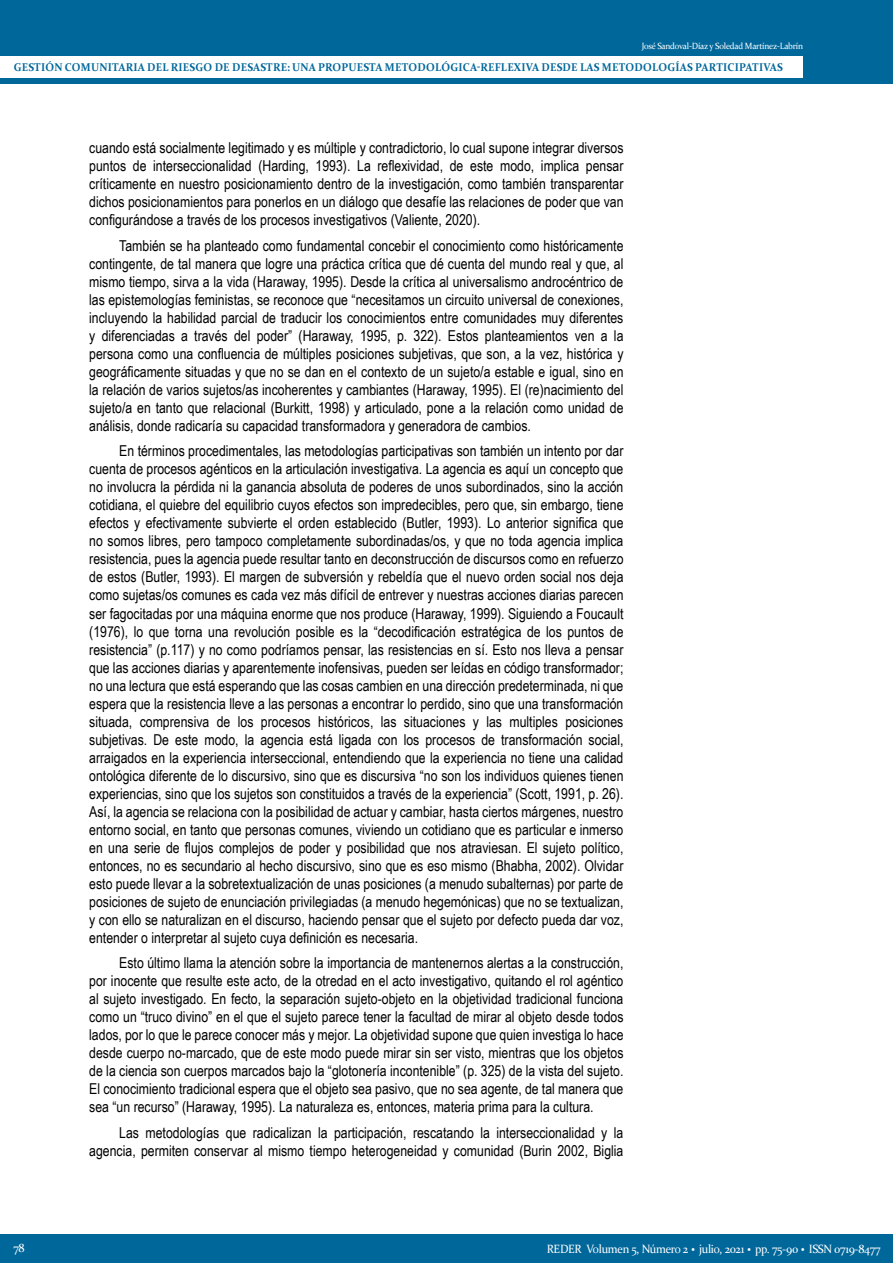
<style>
.page{position:relative;width:893px;height:1263px;background:#fff}
.page>*{position:absolute;margin:0;border:0;box-sizing:border-box;transform-origin:0 0}
.Cuerpo{font:15px/18px "Arial Narrow";color:#000;text-align:justify}
.t1{font:12px "Constantia";letter-spacing:-.025em;color:#fff;scale:.95 1}
.t2{font:700 11.25px "Constantia";letter-spacing:.02em;color:#00679b;scale:.95 1}
.t3{font:9px "Constantia";letter-spacing:-.025em;color:#fff;scale:.95 1}
.s1{font-weight:700;font-size:18px}
</style>
<div class="page">
<div style="left:0;top:0;width:893px;height:84px;background:#00679b"></div>
<div style="left:0;top:56px;width:803px;height:22px;background:#fff"></div>
<div style="left:0;top:1234px;width:893px;height:29px;background:#00679b"></div>
<p class="t3" style="left:642px;top:40px;width:171px">José Sandoval-Díaz y Soledad Martínez-Labrín</p>
<p class="t2" style="left:14px;top:60px;width:811px">GESTIÓN COMUNITARIA DEL RIESGO DE DESASTRE: UNA PROPUESTA METODOLÓGICA-REFLEXIVA DESDE LAS METODOLOGÍAS PARTICIPATIVAS</p>
<p class="Cuerpo" style="left:89px;top:139px;width:536px">cuando está socialmente legitimado y es múltiple y contradictorio, lo cual supone integrar diversos puntos de interseccionalidad (Harding, 1993). La reflexividad, de este modo, implica pensar críticamente en nuestro posicionamiento dentro de la investigación, como también transparentar dichos posicionamientos para ponerlos en un diálogo que desafíe las relaciones de poder que van configurándose a través de los procesos investigativos (Valiente, 2020).</p>
<p class="Cuerpo" style="left:89px;top:236px;width:536px;text-indent:30px">También se ha planteado como fundamental concebir el conocimiento como históricamente contingente, de tal manera que logre una práctica crítica que dé cuenta del mundo real y que, al mismo tiempo, sirva a la vida (Haraway, 1995). Desde la crítica al universalismo androcéntrico de las epistemologías feministas, se reconoce que “necesitamos un circuito universal de conexiones, incluyendo la habilidad parcial de traducir los conocimientos entre comunidades muy diferentes y diferenciadas a través del poder” (Haraway, 1995, p. 322). Estos planteamientos ven a la persona como una confluencia de múltiples posiciones subjetivas, que son, a la vez, histórica y geográficamente situadas y que no se dan en el contexto de un sujeto/a estable e igual, sino en la relación de varios sujetos/as incoherentes y cambiantes (Haraway, 1995). El (re)nacimiento del sujeto/a en tanto que relacional (Burkitt, 1998) y articulado, pone a la relación como unidad de análisis, donde radicaría su capacidad transformadora y generadora de cambios.</p>
<p class="Cuerpo" style="left:89px;top:442px;width:536px;text-indent:30px">En términos procedimentales, las metodologías participativas son también un intento por dar cuenta de procesos agénticos en la articulación investigativa. La agencia es aquí un concepto que no involucra la pérdida ni la ganancia absoluta de poderes de unos subordinados, sino la acción cotidiana, el quiebre del equilibrio cuyos efectos son impredecibles, pero que, sin embargo, tiene efectos y efectivamente subvierte el orden establecido (Butler, 1993). Lo anterior significa que no somos libres, pero tampoco completamente subordinadas/os, y que no toda agencia implica resistencia, pues la agencia puede resultar tanto en deconstrucción de discursos como en refuerzo de estos (Butler, 1993). El margen de subversión y rebeldía que el nuevo orden social nos deja como sujetas/os comunes es cada vez más difícil de entrever y nuestras acciones diarias parecen ser fagocitadas por una máquina enorme que nos produce (Haraway, 1999). Siguiendo a Foucault (1976), lo que torna una revolución posible es la “decodificación estratégica de los puntos de resistencia” (p.117) y no como podríamos pensar, las resistencias en sí. Esto nos lleva a pensar que las acciones diarias y aparentemente inofensivas, pueden ser leídas en código transformador; no una lectura que está esperando que las cosas cambien en una dirección predeterminada, ni que espera que la resistencia lleve a las personas a encontrar lo perdido, sino que una transformación situada, comprensiva de los procesos históricos, las situaciones y las multiples posiciones subjetivas. De este modo, la agencia está ligada con los procesos de transformación social, arraigados en la experiencia interseccional, entendiendo que la experiencia no tiene una calidad ontológica diferente de lo discursivo, sino que es discursiva “no son los individuos quienes tienen experiencias, sino que los sujetos son constituidos a través de la experiencia” (Scott, 1991, p. 26).<br>Así, la agencia se relaciona con la posibilidad de actuar y cambiar, hasta ciertos márgenes, nuestro entorno social, en tanto que personas comunes, viviendo un cotidiano que es particular e inmerso en una serie de flujos complejos de poder y posibilidad que nos atraviesan. El sujeto político, entonces, no es secundario al hecho discursivo, sino que es eso mismo (Bhabha, 2002). Olvidar esto puede llevar a la sobretextualización de unas posiciones (a menudo subalternas) por parte de posiciones de sujeto de enunciación privilegiadas (a menudo hegemónicas) que no se textualizan, y con ello se naturalizan en el discurso, haciendo pensar que el sujeto por defecto pueda dar voz, entender o interpretar al sujeto cuya definición es necesaria.</p>
<p class="Cuerpo" style="left:89px;top:953px;width:536px;text-indent:30px">Esto último llama la atención sobre la importancia de mantenernos alertas a la construcción, por inocente que resulte este acto, de la otredad en el acto investigativo, quitando el rol agéntico al sujeto investigado. En fecto, la separación sujeto-objeto en la objetividad tradicional funciona como un “truco divino” en el que el sujeto parece tener la facultad de mirar al objeto desde todos lados, por lo que le parece conocer más y mejor. La objetividad supone que quien investiga lo hace desde cuerpo no-marcado, que de este modo puede mirar sin ser visto, mientras que los objetos de la ciencia son cuerpos marcados bajo la “glotonería incontenible” (p. 325) de la vista del sujeto.<br>El conocimiento tradicional espera que el objeto sea pasivo, que no sea agente, de tal manera que sea “un recurso” (Haraway, 1995). La naturaleza es, entonces, materia prima para la cultura.</p>
<p class="Cuerpo" style="left:89px;top:1123px;width:536px;text-align:right">Las metodologías que radicalizan la participación, rescatando la interseccionalidad y la agencia, permiten conservar al mismo tiempo heterogeneidad y comunidad (Burin 2002, Biglia</p>
<p class="t1" style="left:14px;top:1239px;width:13px">78</p>
<p class="t1" style="left:547px;top:1240px;width:353px">REDER Volumen 5, Número 2 <span class="s1">·</span> julio, 2021 <span class="s1">·</span> pp. 75-90 <span class="s1">·</span> ISSN 0719-8477</p>
</div>
